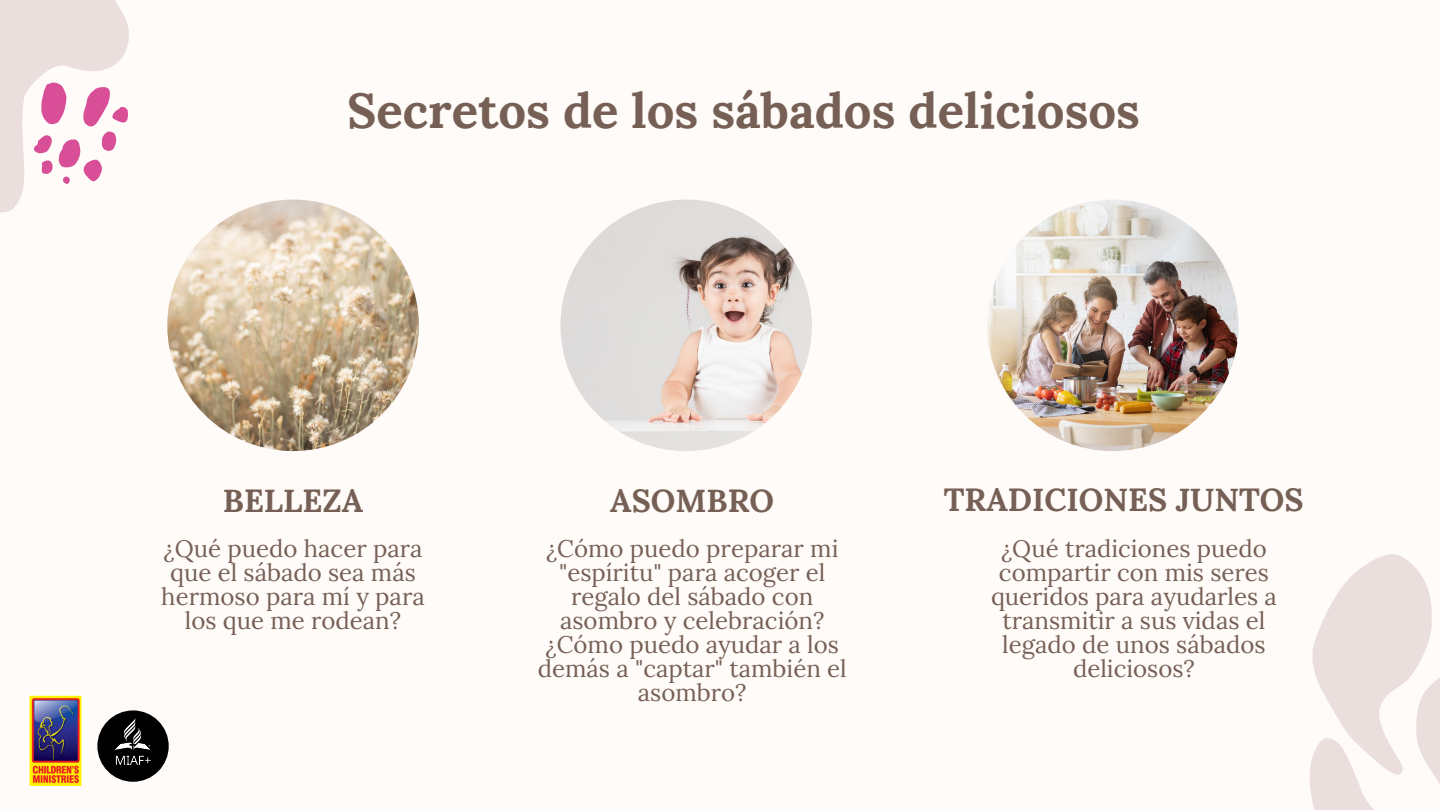
<style>
.page{position:relative;width:1440px;height:810px;background:#fffbf9}
.page>*{position:absolute;margin:0;border:0;box-sizing:border-box;transform-origin:0 0}
.t1{font:700 49.1px "Lora";color:#766055}
.t2{font:700 32px "Lora";color:#766055}
.t3{font:24px/24px "Lora";color:#766055;text-align:center}
</style>
<div class="page">
<svg style="left:0;top:0;width:129px;height:213px"></svg>
<svg style="left:1310px;top:554px;width:130px;height:256px"></svg>
<img style="left:97px;top:710px;width:72px;height:72px">
<img style="left:29px;top:696px;width:53px;height:90px">
<img style="left:167px;top:200px;width:252px;height:251px;border-radius:50%">
<img style="left:560px;top:200px;width:252px;height:251px;border-radius:50%">
<img style="left:987px;top:200px;width:252px;height:251px;border-radius:50%">
<p class="t1" style="left:347px;top:78px;width:795px">Secretos de los sábados deliciosos</p>
<p class="t2" style="left:223px;top:479px;width:142px">BELLEZA</p>
<h2 class="t3" style="left:161px;top:537px;width:265px">¿Qué puedo hacer para que el sábado sea más hermoso para mí y para los que me rodean?</h2>
<h2 class="t2" style="left:610px;top:479px;width:165px">ASOMBRO</h2>
<p class="t2" style="left:944px;top:479px;width:362px">TRADICIONES JUNTOS</p>
<h2 class="t3" style="left:538px;top:537px;width:311px">¿Cómo puedo preparar mi "espíritu" para acoger el regalo del sábado con asombro y celebración? ¿Cómo puedo ayudar a los demás a "captar" también el asombro?</h2>
<p class="t3" style="left:991px;top:537px;width:287px">¿Qué tradiciones puedo compartir con mis seres queridos para ayudarles a transmitir a sus vidas el legado de unos sábados deliciosos?</p>
</div>
